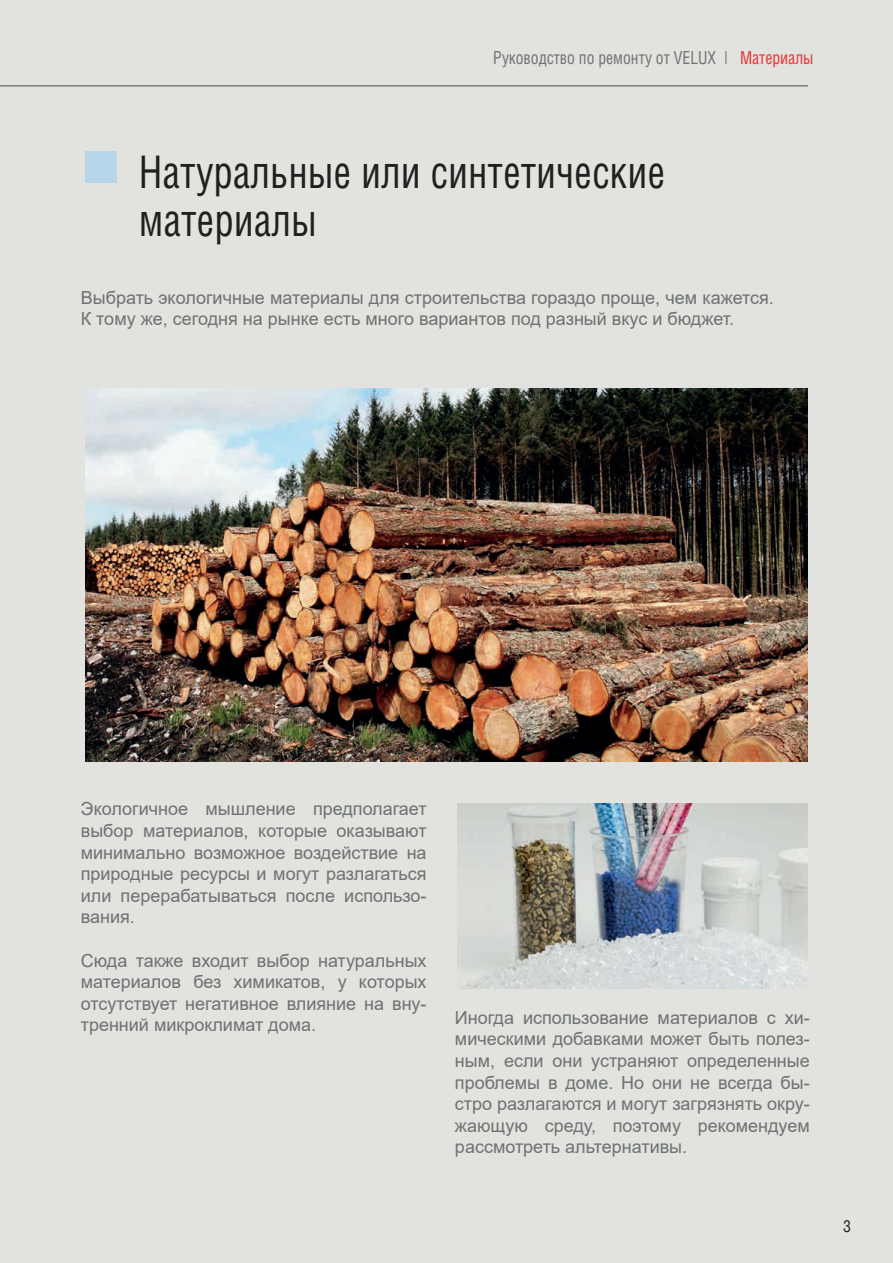
<style>
.page{position:relative;width:893px;height:1263px;background:#e2e2de}
.page>*{position:absolute;margin:0;border:0;box-sizing:border-box;transform-origin:0 0}
.t1{font:45px/48px "Helios Cond C";color:#231f20;scale:.9 1}
.t2{font:18px/21.6px "Arial";color:#6d7273;text-align:justify}
.t3{font:18px "Helios Cond C";color:#6d7273;scale:.9 1}
.t4{font:16.5px "Helios Cond C";color:#231f20}
.s1{color:#ee2e33}
</style>
<div class="page">
<div style="left:85px;top:152px;width:31px;height:31px;background:#b8d6ea"></div>
<hr style="left:0;top:85px;width:808px;height:2px;background:#57585a">
<img style="left:457px;top:804px;width:351px;height:184px">
<img style="left:85px;top:388px;width:723px;height:373px">
<p class="t3" style="left:493px;top:47px;width:357px">Руководство по ремонту от VELUX | <span class="s1">Материалы</span></p>
<h1 class="t1" style="left:139px;top:147px;width:586px">Натуральные или синтетические материалы</h1>
<p class="t2" style="left:81px;top:286px;width:695px">Выбрать экологичные материалы для строительства гораздо проще, чем кажется.<br>К тому же, сегодня на рынке есть много вариантов под разный вкус и бюджет.</p>
<p class="t2" style="left:81px;top:798px;width:347px">Экологичное мышление предполагает выбор материалов, которые оказывают минимально возможное воздействие на природные ресурсы и могут разлагаться или перерабатываться после использо&shy;вания.</p>
<p class="t2" style="left:81px;top:949px;width:347px">Сюда также входит выбор натуральных материалов без химикатов, у которых отсутствует негативное влияние на вну&shy;тренний микроклимат дома.</p>
<p class="t2" style="left:455px;top:1006px;width:356px">Иногда использование материалов с хи&shy;мическими добавками может быть полез&shy;ным, если они устраняют определенные проблемы в доме. Но они не всегда бы&shy;стро разлагаются и могут загрязнять окру&shy;жающую среду, поэтому рекомендуем рассмотреть альтернативы.</p>
<p class="t4" style="left:843px;top:1217px;width:9px">3</p>
</div>
